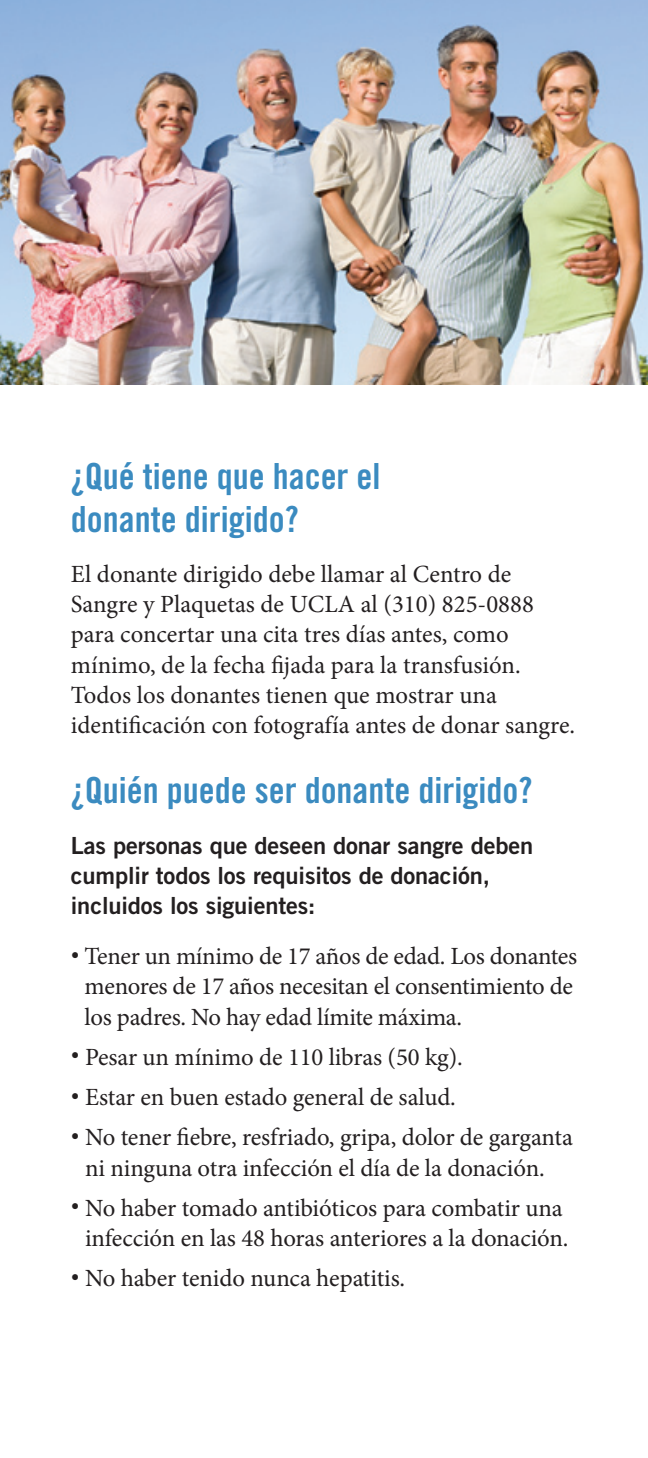
<style>
.page{position:relative;width:648px;height:1458px;background:#fff}
.page>*{position:absolute;margin:0;border:0;box-sizing:border-box;transform-origin:0 0}
.Header_NEW_-_blue{font:36px/42.8px "Trade Gothic Bold Cond Twenty";color:#3b8bc0}
.Body_Copy_NEW{font:36px "Trade Gothic Bold Cond Twenty";color:#3b8bc0}
.Body_Copy_NEW-2{font:24.75px/30.2px "Minion Pro";letter-spacing:-.005em;color:#231f20}
.Body_Copy_NEW-3{font:23.62px/30.2px "Trade Gothic Bold Two";letter-spacing:-.005em;color:#231f20}
</style>
<div class="page">
<img style="left:0;top:0;width:648px;height:385px">
<p class="Header_NEW_-_blue" style="left:71px;top:455px;width:311px">¿Qué tiene que hacer el donante dirigido?</p>
<p class="Body_Copy_NEW-2" style="left:71px;top:559px;width:506px">El donante dirigido debe llamar al Centro de Sangre y Plaquetas de UCLA al (310) 825-0888 para concertar una cita tres días antes, como mínimo, de la fecha fijada para la transfusión.<br>Todos los donantes tienen que mostrar una identificación con fotografía antes de donar sangre.</p>
<p class="Body_Copy_NEW" style="left:71px;top:768px;width:463px">¿Quién puede ser donante dirigido?</p>
<p class="Body_Copy_NEW-3" style="left:71px;top:830px;width:464px">Las personas que deseen donar sangre deben cumplir todos los requisitos de donación, incluidos los siguientes:</p>
<p class="Body_Copy_NEW-2" style="left:85px;top:941px;width:494px;text-indent:-14px"><sup>•</sup> Tener un mínimo de 17 años de edad. Los donantes menores de 17 años necesitan el consentimiento de los padres. No hay edad límite máxima.</p>
<p class="Body_Copy_NEW-2" style="left:71px;top:1042px;width:393px"><sup>•</sup> Pesar un mínimo de 110 libras (50 kg).</p>
<p class="Body_Copy_NEW-2" style="left:71px;top:1082px;width:386px"><sup>•</sup> Estar en buen estado general de salud.</p>
<p class="Body_Copy_NEW-2" style="left:71px;top:1123px;width:504px;text-align:center"><sup>•</sup> No tener fiebre, resfriado, gripa, dolor de garganta ni ninguna otra infección el día de la donación.</p>
<p class="Body_Copy_NEW-2" style="left:71px;top:1193px;width:499px;text-align:center"><sup>•</sup> No haber tomado antibióticos para combatir una infección en las 48 horas anteriores a la donación.</p>
<p class="Body_Copy_NEW-2" style="left:71px;top:1263px;width:336px"><sup>•</sup> No haber tenido nunca hepatitis.</p>
</div>
